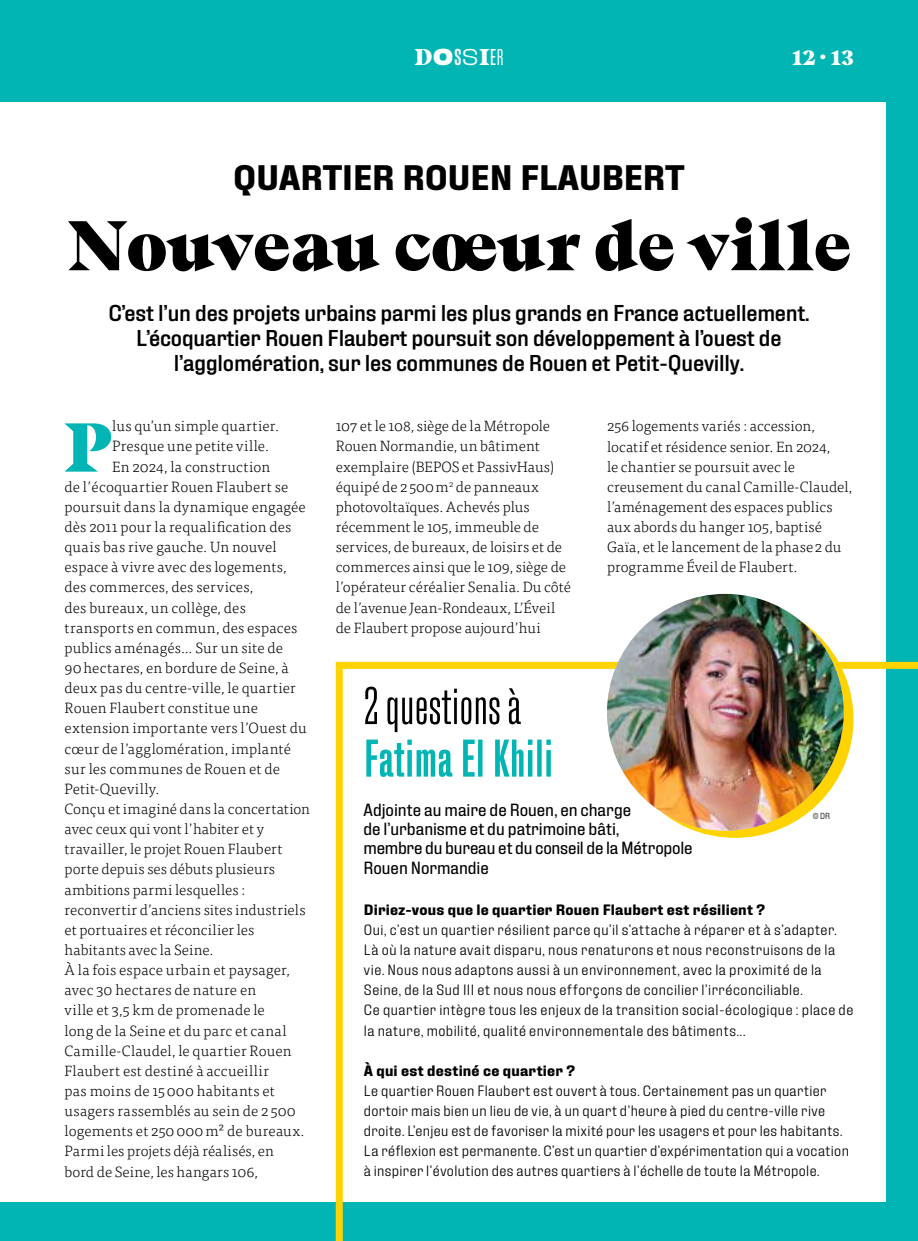
<style>
.page{position:relative;width:918px;height:1241px;background:#fff}
.page>*{position:absolute;margin:0;border:0;box-sizing:border-box;transform-origin:0 0}
.t1{font:900 70px "Beirut Display";color:#000}
.t2{font:900 68.77px "Beirut Display Trial";color:#00b5b3}
.t3{font:500 condensed 52.5px "Fixture";color:#00b5b3}
.t4{font:300 condensed 52.5px "Fixture";color:#000}
.t5{font:700 35px "Fixture";color:#000}
.t6{font:500 22.75px/25px "Fixture";letter-spacing:-.01em;color:#000;text-align:center}
.t7{font:900 22.75px "Beirut Display Trial";color:#fff}
.t8{font:900 21px "Beirut Display Trial";color:#fff}
.t9{font:17.5px/19.2px "Fixture";letter-spacing:-.005em;color:#000}
.t10{font:300 14.88px/20.1px "Tisa OT";letter-spacing:.005em;color:#000}
.t11{font:300 14.88px/20.1px "Fixture";letter-spacing:.03em;color:#000}
.t12{font:700 14.88px "Fixture";letter-spacing:.015em;color:#000}
.t13{font:300 8.75px "Fixture";color:#000}
.s1{font-family:"Fixture";font-stretch:expanded}
.s2{font-family:"Fixture";font-weight:500;font-stretch:condensed}
.s3{font-family:"Fixture";font-weight:300;font-stretch:expanded}
.s4{font-family:"Fixture";font-weight:400;font-stretch:condensed}
.s5{font-family:"Fixture";font-weight:300;font-stretch:condensed}
</style>
<div class="page">
<div style="left:0;top:0;width:918px;height:1240px;background:#00b5b3"></div>
<div style="left:0;top:102px;width:886px;height:1098px;background:#fff"></div>
<svg style="left:332px;top:658px;width:586px;height:582px"></svg>
<div style="left:617px;top:601px;width:236px;height:236px;background:#ffd300;border-radius:50%"></div>
<img style="left:607px;top:594px;width:236px;height:236px;border-radius:118px">
<h3 class="t7" style="left:414px;top:47px;width:91px">D<span class="s1">O</span><span class="s2">S</span><span class="s3">S</span>I<span class="s4">E</span><span class="s5">R</span></h3>
<h3 class="t5" style="left:233px;top:155px;width:453px">QUARTIER ROUEN FLAUBERT</h3>
<h3 class="t8" style="left:792px;top:49px;width:63px">12 . 13</h3>
<h1 class="t1" style="left:68px;top:189px;width:785px">Nouveau cœur de ville</h1>
<h3 class="t6" style="left:108px;top:300px;width:703px">C’est l’un des projets urbains parmi les plus grands en France actuellement.<br>L’écoquartier Rouen Flaubert poursuit son développement à l’ouest de l’agglomération, sur les communes de Rouen et Petit-Quevilly.</h3>
<h2 class="t2" style="left:64px;top:419px;width:50px">P</h2>
<p class="t10" style="left:112px;top:416px;width:168px">lus qu’un simple quartier.</p>
<p class="t10" style="left:112px;top:436px;width:158px">Presque une petite ville.</p>
<p class="t10" style="left:112px;top:456px;width:159px">En 2024, la construction</p>
<p class="t10" style="left:64px;top:477px;width:225px">de l’écoquartier Rouen Flaubert se</p>
<p class="t10" style="left:64px;top:497px;width:243px">poursuit dans la dynamique engagée</p>
<p class="t10" style="left:64px;top:517px;width:228px">dès 2011 pour la requalification des</p>
<p class="t10" style="left:64px;top:537px;width:214px">quais bas rive gauche. Un nouvel</p>
<p class="t10" style="left:64px;top:557px;width:224px">espace à vivre avec des logements,</p>
<p class="t10" style="left:64px;top:577px;width:190px">des commerces, des services,</p>
<p class="t10" style="left:64px;top:597px;width:183px">des bureaux, un collège, des</p>
<p class="t10" style="left:64px;top:617px;width:234px">transports en commun, des espaces</p>
<p class="t10" style="left:64px;top:638px;width:220px">publics aménagés... Sur un site de</p>
<p class="t10" style="left:64px;top:658px;width:226px">90hectares, en bordure de Seine, à</p>
<p class="t10" style="left:64px;top:678px;width:233px">deux pas du centre-ville, le quartier</p>
<p class="t10" style="left:64px;top:698px;width:195px">Rouen Flaubert constitue une</p>
<p class="t10" style="left:64px;top:718px;width:244px">extension importante vers l’Ouest du</p>
<p class="t10" style="left:64px;top:738px;width:228px">cœur de l’agglomération, implanté</p>
<p class="t10" style="left:64px;top:758px;width:217px">sur les communes de Rouen et de</p>
<p class="t10" style="left:64px;top:778px;width:96px">Petit-Quevilly.</p>
<p class="t10" style="left:64px;top:799px;width:247px">Conçu et imaginé dans la concertation</p>
<p class="t10" style="left:64px;top:819px;width:201px">avec ceux qui vont l’habiter et y</p>
<p class="t10" style="left:64px;top:839px;width:219px">travailler, le projet Rouen Flaubert</p>
<p class="t10" style="left:64px;top:859px;width:212px">porte depuis ses débuts plusieurs</p>
<p class="t10" style="left:64px;top:879px;width:182px">ambitions parmi lesquelles :</p>
<p class="t10" style="left:64px;top:899px;width:242px">reconvertir d’anciens sites industriels</p>
<p class="t10" style="left:64px;top:919px;width:191px">et portuaires et réconcilier les</p>
<p class="t10" style="left:64px;top:939px;width:150px">habitants avec la Seine.</p>
<p class="t10" style="left:64px;top:960px;width:227px">À la fois espace urbain et paysager,</p>
<p class="t10" style="left:64px;top:980px;width:193px">avec 30 hectares de nature en</p>
<p class="t10" style="left:64px;top:1000px;width:202px">ville et 3,5 km de promenade le</p>
<p class="t10" style="left:64px;top:1020px;width:224px">long de la Seine et du parc et canal</p>
<p class="t10" style="left:64px;top:1040px;width:229px">Camille-Claudel, le quartier Rouen</p>
<p class="t10" style="left:64px;top:1060px;width:206px">Flaubert est destiné à accueillir</p>
<p class="t10" style="left:64px;top:1080px;width:212px">pas moins de 15000 habitants et</p>
<p class="t10" style="left:64px;top:1100px;width:233px">usagers rassemblés au sein de 2500</p>
<p class="t10" style="left:64px;top:1121px;width:242px">logements et 250000m² de bureaux.</p>
<p class="t10" style="left:64px;top:1141px;width:211px">Parmi les projets déjà réalisés, en</p>
<p class="t10" style="left:64px;top:1161px;width:195px">bord de Seine, les hangars 106,</p>
<p class="t10" style="left:336px;top:416px;width:237px">107 et le 108, siège de la Métropole Rouen Normandie, un bâtiment exemplaire (BEPOS et PassivHaus) équipé de 2500m<sup>2</sup> de panneaux photovoltaïques. Achevés plus récemment le 105, immeuble de services, de bureaux, de loisirs et de commerces ainsi que le 109, siège de l’opérateur céréalier Senalia. Du côté de l’avenue Jean-Rondeaux, L’Éveil de Flaubert propose aujourd’hui</p>
<p class="t10" style="left:607px;top:416px;width:247px">256 logements variés : accession, locatif et résidence senior. En 2024,<br>le chantier se poursuit avec le creusement du canal Camille-Claudel, l’aménagement des espaces publics aux abords du hanger 105, baptisé Gaïa, et le lancement de la phase2 du programme Éveil de Flaubert.</p>
<h3 class="t4" style="left:363px;top:673px;width:159px">2 questions à</h3>
<h3 class="t3" style="left:363px;top:728px;width:191px">Fatima El Khili</h3>
<p class="t9" style="left:363px;top:799px;width:331px">Adjointe au maire de Rouen, en charge<br>de l’urbanisme et du patrimoine bâti,<br>membre du bureau et du conseil de la Métropole Rouen Normandie</p>
<p class="t12" style="left:364px;top:899px;width:403px">Diriez-vous que le quartier Rouen Flaubert est résilient ?</p>
<p class="t11" style="left:364px;top:919px;width:491px">Oui, c’est un quartier résilient parce qu’il s’attache à réparer et à s’adapter.<br>Là où la nature avait disparu, nous renaturons et nous reconstruisons de la vie. Nous nous adaptons aussi à un environnement, avec la proximité de la Seine, de la Sud III et nous nous efforçons de concilier l’irréconciliable.<br>Ce quartier intègre tous les enjeux de la transition social-écologique : place de la nature, mobilité, qualité environnementale des bâtiments...</p>
<p class="t12" style="left:364px;top:1060px;width:213px">À qui est destiné ce quartier ?</p>
<p class="t11" style="left:364px;top:1080px;width:486px">Le quartier Rouen Flaubert est ouvert à tous. Certainement pas un quartier dortoir mais bien un lieu de vie, à un quart d’heure à pied du centre-ville rive droite. L’enjeu est de favoriser la mixité pour les usagers et pour les habitants.<br>La réflexion est permanente. C’est un quartier d’expérimentation qui a vocation à inspirer l’évolution des autres quartiers à l’échelle de toute la Métropole.</p>
<p class="t13" style="left:813px;top:810px;width:19px">© DR</p>
</div>
